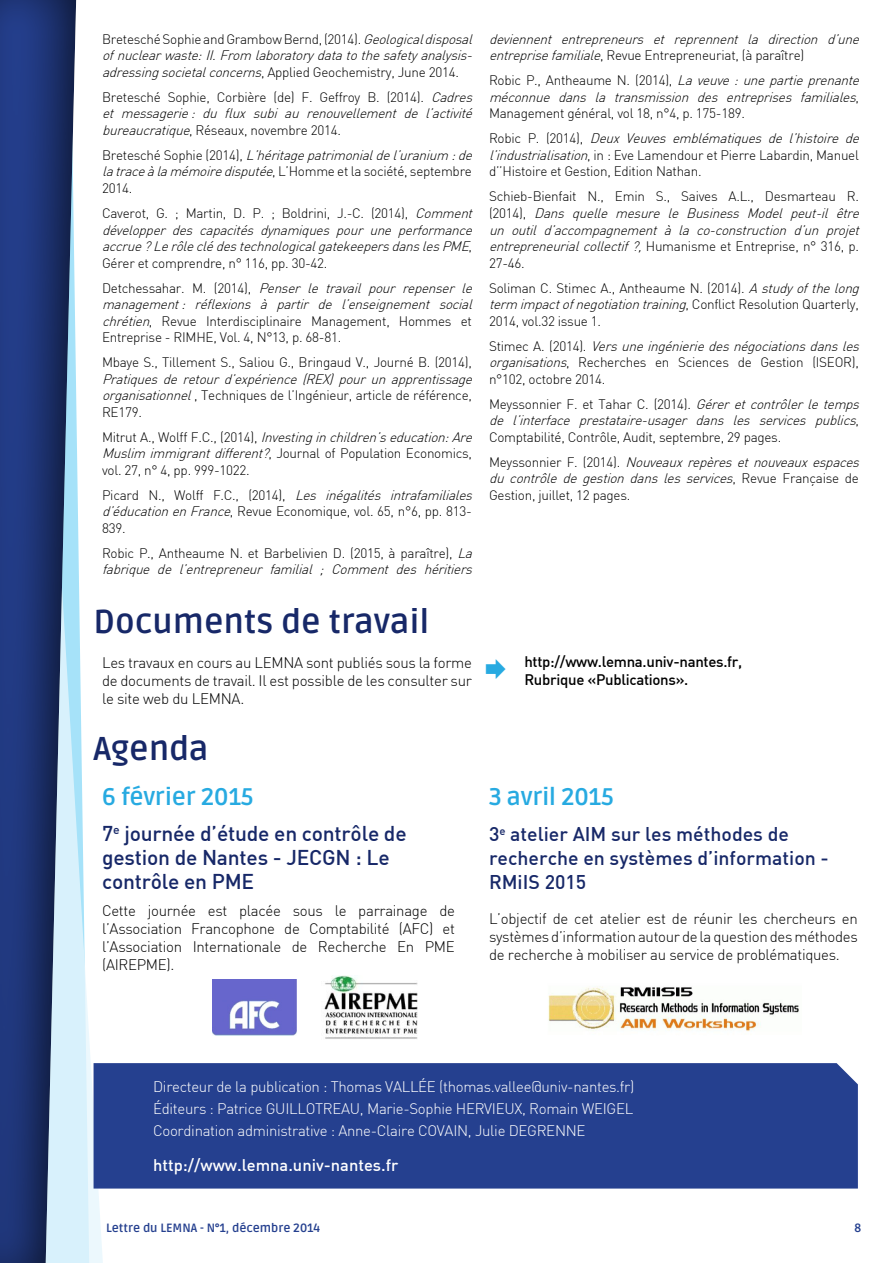
<style>
.page{position:relative;width:893px;height:1263px;background:#fff}
.page>*{position:absolute;margin:0;border:0;box-sizing:border-box;transform-origin:0 0}
.t1{font:700 33px "Ruda";color:#172868}
.t2{font:700 24px "Ruda";letter-spacing:-.01em;color:#27aae1}
.t3{font:500 21px/24px "DIN";letter-spacing:-.01em;color:#172868}
.t4{font:500 19.5px/24px "DIN";color:#172868}
.t5{font:500 16.5px "DIN";color:#fff}
.t6{font:300 15px/18px "DIN";letter-spacing:-.02em;color:#000;text-align:justify}
.t7{font:300 15px/22.2px "DIN";letter-spacing:-.02em;color:#fff;text-align:justify}
.t8{font:500 15px/18px "DIN";letter-spacing:-.02em;color:#000}
.t9{font:italic 300 13.5px/16.5px "DIN";color:#000}
.t10{font:300 13.5px/16.5px "DIN";letter-spacing:-.02em;color:#000}
.t11{font:700 12px "Ruda";color:#25408f}
.s1{font-style:normal}
.s2{font-style:italic}
</style>
<div class="page">
<svg style="left:79px;top:590px;width:25px;height:673px"></svg>
<div style="left:0;top:0;width:79px;height:1263px;background:#000;opacity:.75"></div>
<div style="left:94px;top:1063px;width:764px;height:125px;background:#25408f"></div>
<img style="left:548px;top:986px;width:251px;height:46px">
<img style="left:212px;top:980px;width:85px;height:55px">
<img style="left:324px;top:976px;width:93px;height:63px">
<p class="t9" style="left:102px;top:31px;width:376px;text-align:justify"><span class="s1">Bretesché Sophie and Grambow Bernd, (2014).</span> Geologicaldisposal ofnuclearwaste:II.From laboratorydatatothesafetyanalysis&shy;adressingsocietalconcerns<span class="s1">, Applied Geochemistry, June 2014.</span></p>
<p class="t9" style="left:102px;top:89px;width:376px;text-align:justify"><span class="s1">Bretesché Sophie, Corbière (de) F. Geffroy B. (2014).</span> Cadres et messagerie : du flux subi au renouvellement de l’activité bureaucratique<span class="s1">, Réseaux, novembre 2014.</span></p>
<p class="t9" style="left:102px;top:147px;width:376px"><span class="s1">B re t e s c h é S o p h i e ( 2 0 1 4 ) ,</span> L’héritagepatrimonialdel’uranium :de latraceàlamémoiredisputée<span class="s1">, L’Homme et la société, septembre<br>2014.</span></p>
<p class="t9" style="left:102px;top:205px;width:376px"><span class="s1">Caverot, G. ; Martin, D. P. ; Boldrini, J.-C. (2014),</span> Comment développer des capacités dynamiques pour une performance accrue?LerôleclédestechnologicalgatekeepersdanslesPME<span class="s1">, Gérer et comprendre, n° 116, pp. 30-42.</span></p>
<p class="t10" style="left:102px;top:279px;width:376px">D e t c h e s s a h a r . M . ( 2 0 1 4 ) , <span class="s2">Penser le travail pour repenser le management : réflexions à partir de l’enseignement social chrétien</span>, Revue Interdisciplinaire Management, Hommes et Entreprise - RIMHE, Vol. 4, N°13, p. 68-81.</p>
<p class="t10" style="left:102px;top:354px;width:371px">Mbaye S., Tillement S., Saliou G., Bringaud V., Journé B. (2014),</p>
<p class="t9" style="left:102px;top:370px;width:376px">Pratiques de retour d’expérience (REX) pour un apprentissage organisationnel<span class="s1">, Techniques de l’Ingénieur, article de référence,<br>RE179.</span></p>
<p class="t10" style="left:102px;top:428px;width:376px">M i t r u t A . , W o l f f F . C . , ( 2 0 1 4 ) , <span class="s2">Investinginchildren’seducation:Are<br>Muslim immigrantdifferent?</span>, Journal of Population Economics, vol. 27, n° 4, pp. 999-1022.</p>
<p class="t10" style="left:102px;top:486px;width:376px">P i c a rd N . , W o lff F . C . , ( 2 0 1 4 ) , <span class="s2">Les inégalités intrafamiliales d’éducationenFrance</span>, Revue Economique, vol. 65, n°6, pp. 813-<br>839.</p>
<p class="t9" style="left:102px;top:544px;width:376px"><span class="s1">Robic P., Antheaume N. et Barbelivien D. (2015, à paraître),</span> La fabrique de l’entrepreneur familial ; Comment des héritiers</p>
<h1 class="t1" style="left:94px;top:603px;width:337px">Documents de travail</h1>
<p class="t6" style="left:102px;top:653px;width:371px">Les travaux en cours au LEMNA sont publiés sous la forme de documents de travail. Il est possible de les consulter sur le site web du LEMNA.</p>
<h1 class="t1" style="left:94px;top:730px;width:116px">Agenda</h1>
<h2 class="t2" style="left:102px;top:783px;width:153px">6 février 2015</h2>
<h3 class="t3" style="left:102px;top:821px;width:306px">7<sup>e</sup> journée d’étude en contrôle de gestion de Nantes - JECGN : Le contrôle en PME</h3>
<p class="t6" style="left:102px;top:901px;width:354px">Cette journée est placée sous le parrainage de l’Association Francophone de Comptabilité (AFC) et l’Association Internationale de Recherche En PME (AIREPME).</p>
<p class="t9" style="left:489px;top:31px;width:376px">deviennent entrepreneurs et reprennent la direction d’une entreprisefamiliale<span class="s1">, Revue Entrepreneuriat, (à paraître)</span></p>
<p class="t9" style="left:489px;top:72px;width:376px"><span class="s1">Robic P., Antheaume N. (2014),</span> Laveuve:unepartieprenante méconnue dans la transmission des entreprises familiales<span class="s1">,<br>Management général, vol 18, n°4, p. 175-189.</span></p>
<p class="t10" style="left:489px;top:130px;width:376px">R o b i c P . ( 2 0 1 4 ) , <span class="s2">Deux Veuves emblématiques de l’histoire de l’industrialisation</span>, in : Eve Lamendour et Pierre Labardin, Manuel d’’Histoire et Gestion, Edition Nathan.</p>
<p class="t9" style="left:489px;top:188px;width:376px"><span class="s1">Schieb-Bienfait N., Emin S., Saives A.L., Desmarteau R. ( 2 0 1 4 ) ,</span> Dans quelle mesure le Business Model peut-il être un outil d’accompagnement à la co-construction d’un projet entrepreneurialcollectif?,<span class="s1">Humanisme et Entreprise, n° 316, p.<br>27-46.</span></p>
<p class="t10" style="left:489px;top:279px;width:376px">Soliman C. Stimec A., Antheaume N. (2014). <span class="s2">Astudyofthelong term impactofnegotiationtraining</span>, C o n f l i c t R e s o l u t i o n Q u a rt e r ly ,<br>2014, vol.32 issue 1.</p>
<p class="t10" style="left:489px;top:337px;width:376px">S t i m e c A . ( 2 0 1 4 ) . <span class="s2">Versuneingénieriedesnégociationsdansles organisations</span>, Recherches en Sciences de Gestion (ISEOR), n°102, octobre 2014.</p>
<p class="t10" style="left:489px;top:395px;width:376px">Meyssonnier F. et Tahar C. (2014). <span class="s2">Géreretcontrôlerletemps de l’interface prestataire-usager dans les services publics</span>,<br>Comptabilité, Contrôle, Audit, septembre, 29 pages.</p>
<p class="t9" style="left:489px;top:453px;width:376px"><span class="s1">M e y s s o n n i e r F . ( 2 0 1 4 ) .</span> Nouveauxrepèresetnouveauxespaces du contrôle de gestion dans les services<span class="s1">, R e v u e F r a n ç a i s e d e<br>Gestion, juillet, 12 pages.</span></p>
<p class="t8" style="left:524px;top:652px;width:219px">http://www.lemna.univ-nantes.fr,<br>Rubrique «Publications».</p>
<h2 class="t2" style="left:489px;top:783px;width:126px">3 avril 2015</h2>
<h3 class="t4" style="left:489px;top:822px;width:341px">3<sup>e</sup> atelier AIM sur les méthodes de recherche en systèmes d’information -<br>RMiIS 2015</h3>
<p class="t6" style="left:489px;top:910px;width:370px">L’objectif de cet atelier est de réunir les chercheurs en systèmes d’information autour de la question des méthodes de recherche à mobiliser au service de problématiques.</p>
<p class="t7" style="left:153px;top:1075px;width:483px">Directeur de la publication : Thomas VALLÉE (thomas.vallee@univ-nantes.fr)<br>Éditeurs : Patrice GUILLOTREAU, Marie-Sophie HERVIEUX, Romain WEIGEL Coordination administrative : Anne-Claire COVAIN, Julie DEGRENNE</p>
<p class="t5" style="left:153px;top:1154px;width:247px">http://www.lemna.univ-nantes.fr</p>
<p class="t11" style="left:106px;top:1221px;width:69px">Lettre du LEMNA</p>
<p class="t11" style="left:200px;top:1221px;width:121px">- N°1, décembre 2014</p>
<p class="t11" style="left:854px;top:1221px;width:8px">8</p>
</div>
